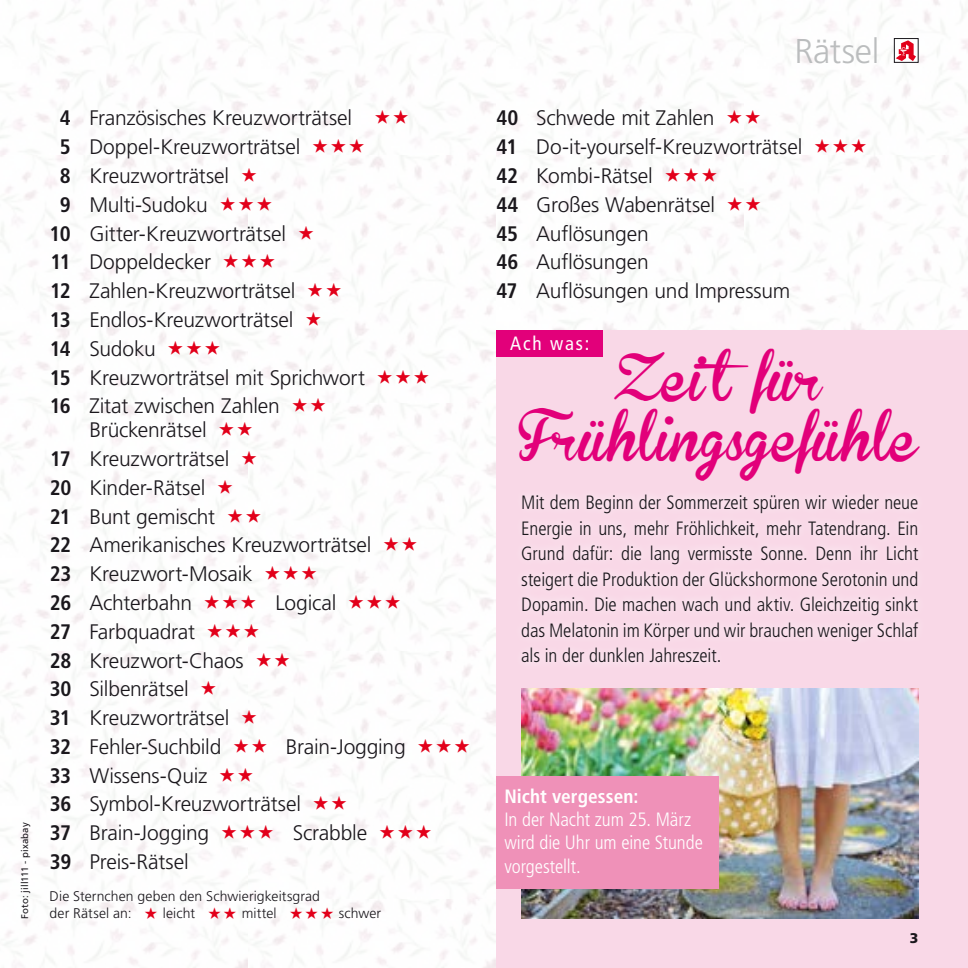
<style>
.page{position:relative;width:968px;height:968px;background:#fff}
.page>*{position:absolute;margin:0;border:0;box-sizing:border-box;transform-origin:0 0}
.t1{font:48.48px/59.5px "Brannboll Fet";letter-spacing:.005em;color:#e2007a;text-align:center}
.t2{font:300 34.3px "Frutiger LT Std";letter-spacing:-.01em;color:#bbbdbe}
.t3{font:300 21px/28.7px "Frutiger LT Std";letter-spacing:-.01em;color:#1a171c}
.t4{font:300 condensed 19.25px/25.6px "Frutiger LT Std";letter-spacing:-.005em;color:#1a171c;text-align:justify}
.t5{font:300 condensed 19.25px/23.1px "Frutiger LT Std";letter-spacing:-.005em;color:#fff}
.t6{font:700 condensed 19.25px "Frutiger LT Std";letter-spacing:.005em;color:#fff}
.t7{font:condensed 19.25px "Frutiger LT Std";letter-spacing:.095em;color:#fff}
.t8{font:300 14px/16.8px "Frutiger LT Std";letter-spacing:.01em;color:#1a171c}
.t9{font:900 14px "Frutiger LT Std";color:#1a171c}
.t10{font:9.62px "Frutiger LT Std";letter-spacing:.015em;color:#1a171c}
.s1{font-weight:700;font-stretch:condensed}
</style>
<div class="page">
<div style="left:496px;top:330px;width:471px;height:637px;background:#f9d8e7"></div>
<div style="left:496px;top:330px;width:107px;height:26px;background:#e2007a"></div>
<img style="left:521px;top:688px;width:397px;height:230px">
<div style="left:496px;top:776px;width:222px;height:112px;background:#ef91b8"></div>
<svg style="left:896px;top:40px;width:20px;height:21px"></svg>
<div style="left:894px;top:38px;width:24px;height:25px;border:1px solid #1a171c"></div>
<svg style="left:729px;top:110px;width:20px;height:14px"></svg>
<svg style="left:665px;top:167px;width:51px;height:14px"></svg>
<svg style="left:394px;top:118px;width:4px;height:6px"></svg>
<svg style="left:327px;top:140px;width:25px;height:10px"></svg>
<svg style="left:222px;top:196px;width:46px;height:13px"></svg>
<svg style="left:299px;top:230px;width:5px;height:9px"></svg>
<svg style="left:224px;top:254px;width:14px;height:14px"></svg>
<svg style="left:311px;top:311px;width:9px;height:12px"></svg>
<svg style="left:392px;top:369px;width:34px;height:10px"></svg>
<svg style="left:293px;top:403px;width:22px;height:9px"></svg>
<svg style="left:219px;top:421px;width:4px;height:7px"></svg>
<svg style="left:223px;top:484px;width:6px;height:9px"></svg>
<svg style="left:234px;top:515px;width:8px;height:7px"></svg>
<svg style="left:393px;top:542px;width:9px;height:9px"></svg>
<svg style="left:286px;top:565px;width:30px;height:14px"></svg>
<svg style="left:205px;top:594px;width:41px;height:14px"></svg>
<svg style="left:349px;top:594px;width:46px;height:11px"></svg>
<svg style="left:211px;top:623px;width:43px;height:14px"></svg>
<svg style="left:242px;top:710px;width:10px;height:13px"></svg>
<svg style="left:436px;top:741px;width:31px;height:11px"></svg>
<svg style="left:236px;top:767px;width:6px;height:14px"></svg>
<svg style="left:314px;top:795px;width:26px;height:12px"></svg>
<svg style="left:225px;top:827px;width:48px;height:11px"></svg>
<svg style="left:401px;top:825px;width:14px;height:13px"></svg>
<svg style="left:216px;top:914px;width:8px;height:4px"></svg>
<p class="t10" style="left:19px;top:918px;width:98px;rotate:-90deg">Foto: jill111 - pixabay</p>
<p class="t3" style="left:60px;top:104px;width:294px"><span class="s1">4</span> Französisches Kreuzworträtsel</p>
<p class="t3" style="left:60px;top:133px;width:242px"><span class="s1">5</span> Doppel‐Kreuzworträtsel</p>
<p class="t3" style="left:60px;top:162px;width:171px"><span class="s1">8</span> Kreuzworträtsel</p>
<p class="t3" style="left:60px;top:190px;width:150px"><span class="s1">9</span> Multi‐Sudoku</p>
<p class="t3" style="left:50px;top:219px;width:238px"><span class="s1">10</span> Gitter‐Kreuzworträtsel</p>
<p class="t3" style="left:50px;top:248px;width:162px"><span class="s1">11</span> Doppeldecker</p>
<p class="t3" style="left:50px;top:277px;width:247px"><span class="s1">12</span> Zahlen‐Kreuzworträtsel</p>
<p class="t3" style="left:50px;top:305px;width:245px"><span class="s1">13</span> Endlos‐Kreuzworträtsel</p>
<p class="t3" style="left:50px;top:334px;width:107px"><span class="s1">14</span> Sudoku</p>
<p class="t3" style="left:50px;top:363px;width:317px"><span class="s1">15</span> Kreuzworträtsel mit Sprichwort</p>
<p class="t3" style="left:50px;top:392px;width:232px"><span class="s1">16</span> Zitat zwischen Zahlen</p>
<p class="t3" style="left:50px;top:416px;width:323px;text-indent:40px">Brückenrätsel<br><span class="s1">17</span> Kreuzworträtsel<br><span class="s1">20</span> Kinder‐Rätsel<br><span class="s1">21</span> Bunt gemischt<br><span class="s1">22</span> Amerikanisches Kreuzworträtsel<br><span class="s1">23</span> Kreuzwort‐Mosaik<br><span class="s1">26</span> Achterbahn</p>
<p class="t3" style="left:275px;top:588px;width:62px">Logical</p>
<p class="t3" style="left:50px;top:617px;width:195px"><span class="s1">27</span> Farbquadrat<br><span class="s1">28</span> Kreuzwort‐Chaos<br><span class="s1">30</span> Silbenrätsel<br><span class="s1">31</span> Kreuzworträtsel<br><span class="s1">32</span> Fehler‐Suchbild</p>
<p class="t3" style="left:286px;top:732px;width:121px">Brain‐Jogging</p>
<p class="t3" style="left:50px;top:761px;width:253px"><span class="s1">33</span> Wissens‐Quiz<br><span class="s1">36</span> Symbol‐Kreuzworträtsel<br><span class="s1">37</span> Brain‐Jogging</p>
<p class="t3" style="left:293px;top:818px;width:76px">Scrabble</p>
<p class="t3" style="left:50px;top:847px;width:140px"><span class="s1">39</span> Preis‐Rätsel</p>
<p class="t8" style="left:50px;top:888px;width:272px">Die Sternchen geben den Schwierigkeitsgrad der Rätsel an:</p>
<p class="t8" style="left:163px;top:905px;width:34px">leicht</p>
<p class="t8" style="left:242px;top:905px;width:36px">mittel</p>
<p class="t8" style="left:339px;top:905px;width:44px">schwer</p>
<h2 class="t2" style="left:794px;top:31px;width:86px">Rätsel</h2>
<p class="t3" style="left:496px;top:104px;width:307px"><span class="s1">40</span> Schwede mit Zahlen<br><span class="s1">41</span> Do‐it‐yourself‐Kreuzworträtsel<br><span class="s1">42</span> Kombi‐Rätsel<br><span class="s1">44</span> Großes Wabenrätsel<br><span class="s1">45</span> Auflösungen<br><span class="s1">46</span> Auflösungen<br><span class="s1">47</span> Auflösungen und Impressum</p>
<p class="t7" style="left:510px;top:332px;width:81px">Ach was:</p>
<h1 class="t1" style="left:518px;top:352px;width:401px">Zei tfür<br>Frühlingsgefühle</h1>
<p class="t4" style="left:521px;top:490px;width:398px">Mit dem Beginn der Sommerzeit spüren wir wieder neue Energie in uns, mehr Fröhlichkeit, mehr Tatendrang. Ein Grund dafür: die lang vermisste Sonne. Denn ihr Licht steigert die Produktion der Glückshormone Serotonin und Dopamin. Die machen wach und aktiv. Gleichzeitig sinkt das Melatonin im Körper und wir brauchen weniger Schlaf als in der dunklen Jahreszeit.</p>
<p class="t6" style="left:504px;top:784px;width:136px">Nicht vergessen:</p>
<p class="t5" style="left:504px;top:808px;width:200px">In der Nacht zum 25. März wird die Uhr um eine Stunde vorgestellt.</p>
<p class="t9" style="left:909px;top:929px;width:10px">3</p>
</div>
